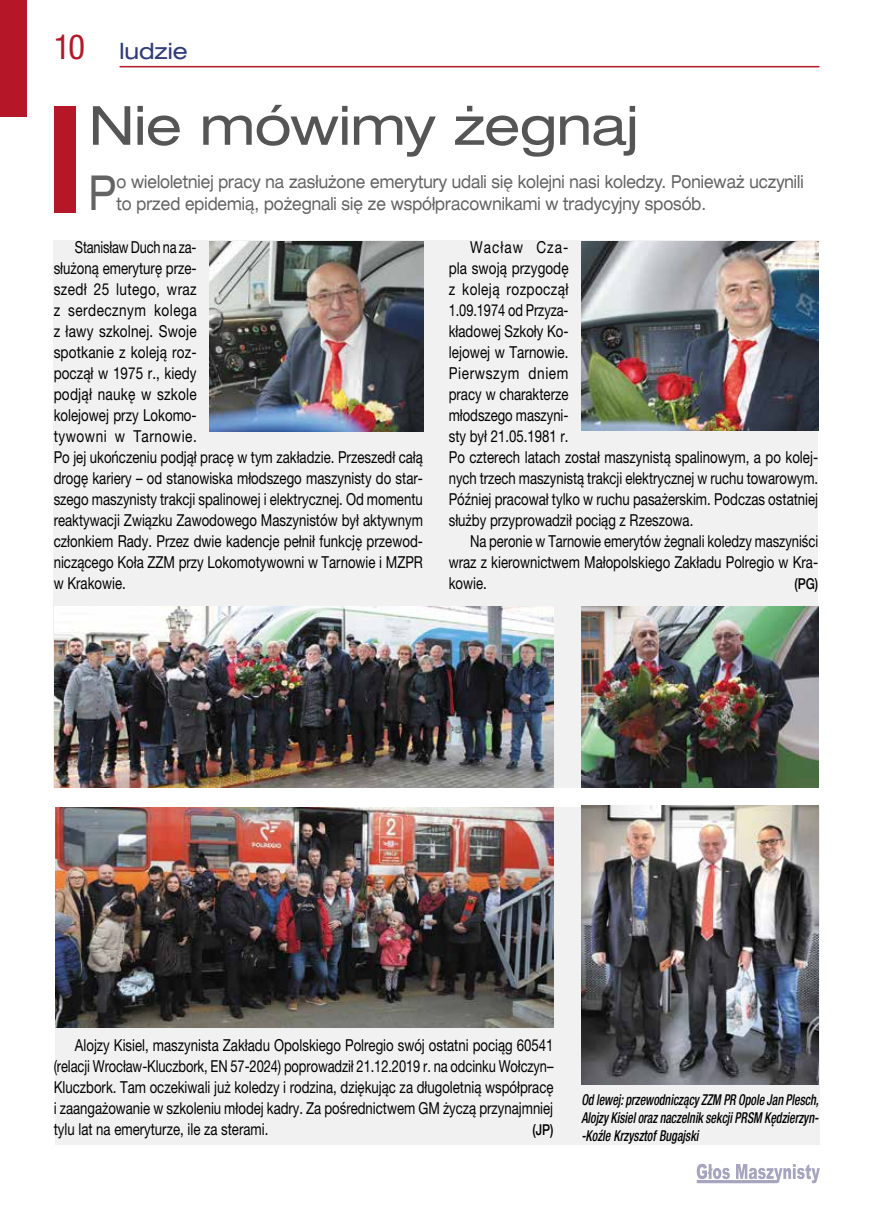
<style>
.page{position:relative;width:872px;height:1212px;background:#fff}
.page>*{position:absolute;margin:0;border:0;box-sizing:border-box;transform-origin:0 0}
.t1{font:expanded 54px "Helvetica Neue LT Pro";letter-spacing:-.005em;color:#555}
.t2{font:expanded 48.3px "Helvetica Neue LT Pro";color:#636363;scale:.8 1}
.t3{font:expanded 22.5px "Helvetica Neue LT Pro";color:#303c78}
.t4{font:expanded 18px/21.6px "Helvetica Neue LT Pro";color:#636363;scale:.8 1}
.t5{font:16.5px/21px "Helvetica Neue LT Pro";color:#000;scale:.78 1}
.t6{font:16.5px/21px "Helvetica Neue LT Pro";color:#000;scale:.82 1}
.t7{font:16.5px/21px "Helvetica Neue LT Pro";color:#000;text-align:justify;scale:.8 1}
.t8{font:16.5px/21px "Helvetica Neue LT Pro";color:#000;text-align:justify;scale:.79 1}
.t9{font:italic 500 condensed 15px/18px "Helvetica Neue LT Pro";letter-spacing:-.005em;color:#000;text-align:justify;scale:.8 1}
.t10{font:500 15px "Helvetica Neue LT Pro";color:#000;scale:.8 1}
.s1{font-stretch:condensed;font-size:34.5px;color:#b51729}
</style>
<div class="page">
<svg style="left:696px;top:1164px;width:124px;height:19px"></svg>
<div style="left:54px;top:240px;width:764px;height:547px;background:#f1f1f1"></div>
<div style="left:55px;top:807px;width:765px;height:338px;background:#f1f1f1"></div>
<div style="left:0;top:0;width:27px;height:117px;background:#b51729"></div>
<hr style="left:120px;top:66px;width:699px;height:1px;background:#b51729">
<div style="left:55px;top:106px;width:21px;height:107px;background:#b51729"></div>
<img style="left:581px;top:805px;width:237px;height:279px">
<img style="left:55px;top:807px;width:498px;height:221px">
<img style="left:209px;top:241px;width:214px;height:190px">
<img style="left:581px;top:241px;width:237px;height:189px">
<img style="left:55px;top:606px;width:498px;height:181px">
<img style="left:581px;top:606px;width:237px;height:181px">
<h3 class="t3" style="left:54px;top:37px;width:135px"><span class="s1">10</span> ludzie</h3>
<h1 class="t1" style="left:89px;top:91px;width:551px">Nie mówimy żegnaj</h1>
<h2 class="t2" style="left:89px;top:162px;width:36px">P</h2>
<p class="t4" style="left:116px;top:170px;width:860px">o wieloletniej pracy na zasłużone emerytury udali się kolejni nasi koledzy. Ponieważ uczynili to przed epidemią, pożegnali się ze współpracownikami w tradycyjny sposób.</p>
<p class="t5" style="left:54px;top:237px;width:475px;text-indent:21px">Stanisław Duch na za-<br>służoną emeryturę prze-<br>szedł 25 lutego, wraz<br>z serdecznym kolega<br>z ławy szkolnej. Swoje<br>spotkanie z koleją roz-<br>począł w 1975 r., kiedy<br>podjął naukę w szkole<br>kolejowej przy Lokomo-<br>tywowni w Tarnowie.<br>Po jej ukończeniu podjął pracę w tym zakładzie. Przeszedł całą drogę kariery – od stanowiska młodszego maszynisty do star&shy;szego maszynisty trakcji spalinowej i elektrycznej. Od momentu reaktywacji Związku Zawodowego Maszynistów był aktywnym członkiem Rady. Przez dwie kadencje pełnił funkcję przewod&shy;niczącego Koła ZZM przy Lokomotywowni w Tarnowie i MZPR w Krakowie.</p>
<p class="t6" style="left:449px;top:237px;width:452px;text-indent:21px">Wacław Cza-<br>pla swoją przygodę<br>z koleją rozpoczął<br>1.09.1974 od Przyza-<br>kładowej Szkoły Ko-<br>lejowej w Tarnowie.<br>Pierwszym dniem<br>pracy w charakterze<br>młodszego maszyni-<br>sty był 21.05.1981 r.<br>Po czterech latach został maszynistą spalinowym, a po kolej&shy;nych trzech maszynistą trakcji elektrycznej w ruchu towarowym.<br>Później pracował tylko w ruchu pasażerskim. Podczas ostatniej służby przyprowadził pociąg z Rzeszowa.</p>
<p class="t8" style="left:449px;top:531px;width:469px;text-indent:21px">Na peronie w Tarnowie emerytów żegnali koledzy maszyniści wraz z kierownictwem Małopolskiego Zakładu Polregio w Kra&shy;kowie.</p>
<p class="t10" style="left:794px;top:575px;width:31px">(PG)</p>
<p class="t7" style="left:54px;top:1035px;width:626px;text-indent:21px">Alojzy Kisiel, maszynista Zakładu Opolskiego Polregio swój ostatni pociąg 60541 (relacji Wrocław-Kluczbork, EN 57-2024) poprowadził 21.12.2019 r. na odcinku Wołczyn– Kluczbork. Tam oczekiwali już koledzy i rodzina, dziękując za długoletnią współpracę i zaangażowanie w szkoleniu młodej kadry. Za pośrednictwem GM życzą przynajmniej tylu lat na emeryturze, ile za sterami.</p>
<p class="t10" style="left:532px;top:1121px;width:28px">(JP)</p>
<p class="t9" style="left:581px;top:1091px;width:298px">Od lewej: przewodniczący ZZM PR Opole Jan Plesch, Alojzy Kisiel oraz naczelnik sekcji PRSM Kędzierzyn--Koźle Krzysztof Bugajski</p>
</div>
